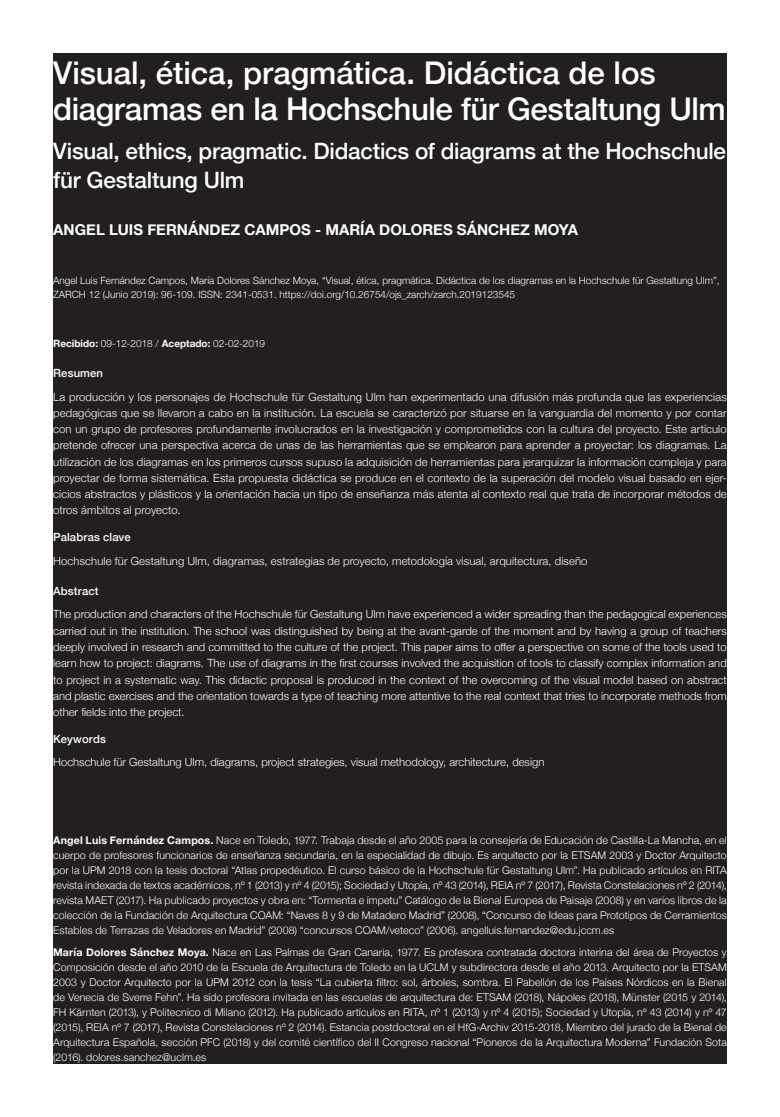
<style>
.page{position:relative;width:780px;height:1117px;background:#fff}
.page>*{position:absolute;margin:0;border:0;box-sizing:border-box;transform-origin:0 0}
.t1{font:500 31.25px/36.2px "Helvetica Neue";letter-spacing:-.005em;color:#fff}
.t2{font:500 22.5px/28.8px "Helvetica Neue";letter-spacing:-.01em;color:#fff}
.t3{font:700 15px "Helvetica Neue";color:#fff}
.t4{font:300 11.25px/16.2px "Helvetica Neue";color:#fff;text-align:justify}
.t5{font:500 11.25px "Helvetica Neue";letter-spacing:.01em;color:#fff}
.t6{font:300 10.62px/15px "Helvetica Neue";letter-spacing:.01em;color:#fff;text-align:justify}
.t7{font:300 10px/13.8px "Helvetica Neue";color:#fff}
.s1{font-weight:700}
</style>
<div class="page">
<div style="left:53px;top:53px;width:673px;height:1010px;background:#231f20"></div>
<h1 class="t1" style="left:53px;top:52px;width:674px">Visual, ética, pragmática. Didáctica de los diagramas en la Hochschule für Gestaltung Ulm</h1>
<h2 class="t2" style="left:53px;top:135px;width:674px">Visual, ethics, pragmatic. Didactics of diagrams at the Hochschule für Gestaltung Ulm</h2>
<h3 class="t3" style="left:53px;top:217px;width:526px">ANGEL LUIS FERNÁNDEZ CAMPOS - MARÍA DOLORES SÁNCHEZ MOYA</h3>
<p class="t7" style="left:53px;top:272px;width:667px">Angel Luis Fernández Campos, María Dolores Sánchez Moya, “Visual, ética, pragmática. Didáctica de los diagramas en la Hochschule für Gestaltung Ulm”,<br>ZARCH 12 (Junio 2019): 96-109. ISSN: 2341-0531. https://doi.org/10.26754/ojs_zarch/zarch.2019123545</p>
<p class="t7" style="left:53px;top:335px;width:213px"><span class="s1">Recibido:</span> 09-12-2018 / <span class="s1">Aceptado:</span> 02-02-2019</p>
<p class="t5" style="left:53px;top:364px;width:51px">Resumen</p>
<p class="t4" style="left:53px;top:387px;width:675px">La producción y los personajes de Hochschule für Gestaltung Ulm han experimentado una difusión más profunda que las experiencias pedagógicas que se llevaron a cabo en la institución. La escuela se caracterizó por situarse en la vanguardia del momento y por contar con un grupo de profesores profundamente involucrados en la investigación y comprometidos con la cultura del proyecto. Este artículo pretende ofrecer una perspectiva acerca de unas de las herramientas que se emplearon para aprender a proyectar: los diagramas. La utilización de los diagramas en los primeros cursos supuso la adquisición de herramientas para jerarquizar la información compleja y para proyectar de forma sistemática. Esta propuesta didáctica se produce en el contexto de la superación del modelo visual basado en ejer&shy;cicios abstractos y plásticos y la orientación hacia un tipo de enseñanza más atenta al contexto real que trata de incorporar métodos de otros ámbitos al proyecto.</p>
<p class="t5" style="left:53px;top:528px;width:79px">Palabras clave</p>
<p class="t4" style="left:53px;top:551px;width:536px">Hochschule für Gestaltung Ulm, diagramas, estrategias de proyecto, metodología visual, arquitectura, diseño</p>
<p class="t5" style="left:53px;top:582px;width:47px">Abstract</p>
<p class="t4" style="left:53px;top:605px;width:675px">The production and characters of the Hochschule für Gestaltung Ulm have experienced a wider spreading than the pedagogical experiences carried out in the institution. The school was distinguished by being at the avant-garde of the moment and by having a group of teachers deeply involved in research and committed to the culture of the project. This paper aims to offer a perspective on some of the tools used to learn how to project: diagrams. The use of diagrams in the first courses involved the acquisition of tools to classify complex information and to project in a systematic way. This didactic proposal is produced in the context of the overcoming of the visual model based on abstract and plastic exercises and the orientation towards a type of teaching more attentive to the real context that tries to incorporate methods from other fields into the project.</p>
<p class="t5" style="left:53px;top:729px;width:54px">Keywords</p>
<p class="t4" style="left:53px;top:753px;width:492px">Hochschule für Gestaltung Ulm, diagrams, project strategies, visual methodology, architecture, design</p>
<p class="t6" style="left:53px;top:831px;width:675px"><span class="s1">Angel Luis Fernández Campos.</span> Nace en Toledo, 1977. Trabaja desde el año 2005 para la consejería de Educación de Castilla‐La Mancha, en el cuerpo de profesores funcionarios de enseñanza secundaria, en la especialidad de dibujo. Es arquitecto por la ETSAM 2003 y Doctor Arquitecto por la UPM 2018 con la tesis doctoral “Atlas propedéutico. El curso básico de la Hochschule für Gestaltung Ulm”. Ha publicado artículos en RITA revista indexada de textos académicos, nº 1 (2013) y nº 4 (2015); Sociedad y Utopía, nº 43 (2014), REIA nº 7 (2017), Revista Constelaciones nº 2 (2014), revista MAET (2017). Ha publicado proyectos y obra en: “Tormenta e ímpetu” Catálogo de la Bienal Europea de Paisaje (2008) y en varios libros de la colección de la Fundación de Arquitectura COAM: “Naves 8 y 9 de Matadero Madrid” (2008), “Concurso de Ideas para Prototipos de Cerramientos Estables de Terrazas de Veladores en Madrid” (2008) “concursos COAM/veteco” (2006). angelluis.fernandez@edu.jccm.es</p>
<p class="t6" style="left:53px;top:943px;width:675px"><span class="s1">María Dolores Sánchez Moya.</span> Nace en Las Palmas de Gran Canaria, 1977. Es profesora contratada doctora interina del área de Proyectos y Composición desde el año 2010 de la Escuela de Arquitectura de Toledo en la UCLM y subdirectora desde el año 2013. Arquitecto por la ETSAM 2003 y Doctor Arquitecto por la UPM 2012 con la tesis “La cubierta filtro: sol, árboles, sombra. El Pabellón de los Países Nórdicos en la Bienal de Venecia de Sverre Fehn”. Ha sido profesora invitada en las escuelas de arquitectura de: ETSAM (2018), Nápoles (2018), Münster (2015 y 2014), FH Kärnten (2013), y Politecnico di Milano (2012). Ha publicado artículos en RITA, nº 1 (2013) y nº 4 (2015); Sociedad y Utopía, nº 43 (2014) y nº 47 (2015), REIA nº 7 (2017), Revista Constelaciones nº 2 (2014). Estancia postdoctoral en el HfG‐Archiv 2015‐2018, Miembro del jurado de la Bienal de Arquitectura Española, sección PFC (2018) y del comité científico del II Congreso nacional “Pioneros de la Arquitectura Moderna” Fundación Sota (2016). dolores.sanchez@uclm.es</p>
</div>
